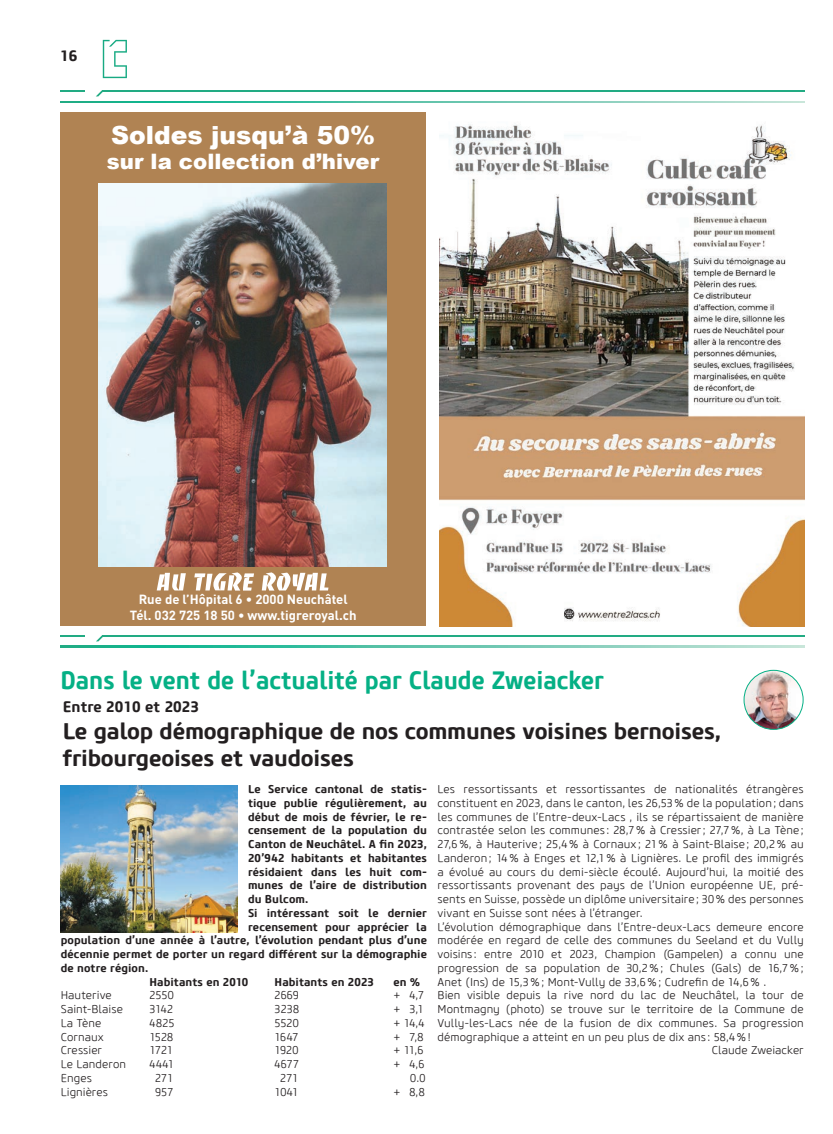
<style>
.page{position:relative;width:833px;height:1134px;background:#fff}
.page>*{position:absolute;margin:0;border:0;box-sizing:border-box;transform-origin:0 0}
.t1{font:700 25px "Core Sans M65";color:#05b085;scale:.93 1}
.t2{font:900 25px "Arial";color:#fff}
.t3{font:700 22.5px/27px "Core Sans M65";letter-spacing:-.01em;color:#231f20}
.t4{font:900 21.25px "Arial";color:#fff}
.t5{font:700 15px "Core Sans M65";color:#231f20}
.t6{font:700 13.12px/15.8px "DIN Pro";color:#fff;text-align:center}
.t7{font:300 11.25px "Core Sans M35";letter-spacing:.005em;color:#231f20}
.t8{font:700 11.25px "Core Sans M65";letter-spacing:.005em;color:#231f20}
</style>
<div class="page">
<svg style="left:103px;top:40px;width:24px;height:38px"></svg>
<svg style="left:60px;top:646px;width:744px;height:2px"></svg>
<hr style="left:102px;top:635px;width:702px;height:2px;background:#22ab83">
<hr style="left:60px;top:635px;width:25px;height:2px;background:#22ab83">
<svg style="left:96px;top:635px;width:7px;height:6px"></svg>
<img style="left:744px;top:670px;width:59px;height:59px;border-radius:30px">
<div style="left:743px;top:670px;width:60px;height:60px;border:1px solid #05b085;border-radius:50%"></div>
<img style="left:60px;top:785px;width:177px;height:148px">
<div style="left:61px;top:177px;width:364px;height:393px;background:#b08353"></div>
<img style="left:99px;top:183px;width:288px;height:384px">
<div style="left:61px;top:112px;width:364px;height:71px;background:#b08353"></div>
<div style="left:61px;top:567px;width:364px;height:59px;background:#b08353"></div>
<svg style="left:194px;top:572px;width:60px;height:19px"></svg>
<svg style="left:262px;top:572px;width:66px;height:19px"></svg>
<svg style="left:156px;top:572px;width:30px;height:18px"></svg>
<svg style="left:60px;top:101px;width:744px;height:2px"></svg>
<hr style="left:102px;top:90px;width:702px;height:2px;background:#22ab83">
<hr style="left:60px;top:90px;width:25px;height:2px;background:#22ab83">
<svg style="left:96px;top:90px;width:7px;height:6px"></svg>
<img style="left:439px;top:124px;width:365px;height:502px">
<h3 class="t5" style="left:60px;top:46px;width:19px">16</h3>
<h1 class="t2" style="left:111px;top:117px;width:265px">Soldes jusqu’à 50%</h1>
<h3 class="t4" style="left:107px;top:146px;width:274px">sur la collection d’hiver</h3>
<p class="t6" style="left:130px;top:590px;width:228px">Rue de l’Hôpital 6 • 2000 Neuchâtel<br>Tél. 032 725 18 50 • www.tigreroyal.ch</p>
<h1 class="t1" style="left:60px;top:664px;width:586px">Dans le vent de l’actualité par Claude Zweiacker</h1>
<h3 class="t5" style="left:63px;top:698px;width:138px">Entre 2010 et 2023</h3>
<h2 class="t3" style="left:63px;top:718px;width:660px">Le galop démographique de nos communes voisines bernoises, fribourgeoises et vaudoises</h2>
<p class="t8" style="left:248px;top:782px;width:180px">Le Service cantonal de statis-</p>
<p class="t8" style="left:248px;top:796px;width:180px">tique publie régulièrement, au</p>
<p class="t8" style="left:248px;top:809px;width:180px">début de mois de février, le re-</p>
<p class="t8" style="left:248px;top:823px;width:180px">censement de la population du</p>
<p class="t8" style="left:248px;top:837px;width:180px">Canton de Neuchâtel. A fin 2023,</p>
<p class="t8" style="left:248px;top:851px;width:180px">20’942 habitants et habitantes</p>
<p class="t8" style="left:248px;top:864px;width:180px">résidaient dans les huit com-</p>
<p class="t8" style="left:248px;top:878px;width:180px">munes de l’aire de distribution</p>
<p class="t8" style="left:248px;top:892px;width:62px">du Bulcom.</p>
<p class="t8" style="left:248px;top:906px;width:180px">Si intéressant soit le dernier</p>
<p class="t8" style="left:248px;top:919px;width:180px">recensement pour apprécier la</p>
<p class="t8" style="left:61px;top:933px;width:368px">population d’une année à l’autre, l’évolution pendant plus d’une</p>
<p class="t8" style="left:61px;top:947px;width:368px">décennie permet de porter un regard différent sur la démographie</p>
<p class="t8" style="left:61px;top:961px;width:89px">de notre région.</p>
<p class="t8" style="left:150px;top:974px;width:100px">Habitants en 2010</p>
<p class="t8" style="left:275px;top:974px;width:101px">Habitants en 2023</p>
<p class="t8" style="left:393px;top:974px;width:28px">en %</p>
<p class="t7" style="left:61px;top:988px;width:52px">Hauterive</p>
<p class="t7" style="left:150px;top:988px;width:26px">2550</p>
<p class="t7" style="left:275px;top:988px;width:26px">2669</p>
<p class="t7" style="left:393px;top:988px;width:32px">+ 4,7</p>
<p class="t7" style="left:61px;top:1002px;width:64px">Saint-Blaise</p>
<p class="t7" style="left:150px;top:1002px;width:25px">3142</p>
<p class="t7" style="left:275px;top:1002px;width:26px">3238</p>
<p class="t7" style="left:393px;top:1002px;width:31px">+ 3,1</p>
<p class="t7" style="left:61px;top:1016px;width:42px">La Tène</p>
<p class="t7" style="left:150px;top:1016px;width:26px">4825</p>
<p class="t7" style="left:275px;top:1016px;width:26px">5520</p>
<p class="t7" style="left:393px;top:1016px;width:33px">+ 14,4</p>
<p class="t7" style="left:61px;top:1030px;width:45px">Cornaux</p>
<p class="t7" style="left:150px;top:1030px;width:25px">1528</p>
<p class="t7" style="left:275px;top:1030px;width:25px">1647</p>
<p class="t7" style="left:393px;top:1030px;width:32px">+ 7,8</p>
<p class="t7" style="left:61px;top:1043px;width:43px">Cressier</p>
<p class="t7" style="left:150px;top:1043px;width:25px">1721</p>
<p class="t7" style="left:275px;top:1043px;width:25px">1920</p>
<p class="t7" style="left:393px;top:1043px;width:31px">+ 11,6</p>
<p class="t7" style="left:61px;top:1057px;width:67px">Le Landeron</p>
<p class="t7" style="left:150px;top:1057px;width:26px">4441</p>
<p class="t7" style="left:275px;top:1057px;width:26px">4677</p>
<p class="t7" style="left:393px;top:1057px;width:33px">+ 4,6</p>
<p class="t7" style="left:61px;top:1071px;width:33px">Enges</p>
<p class="t7" style="left:155px;top:1071px;width:19px">271</p>
<p class="t7" style="left:280px;top:1071px;width:19px">271</p>
<p class="t7" style="left:410px;top:1071px;width:17px">0.0</p>
<p class="t7" style="left:61px;top:1085px;width:49px">Lignières</p>
<p class="t7" style="left:155px;top:1085px;width:20px">957</p>
<p class="t7" style="left:275px;top:1085px;width:25px">1041</p>
<p class="t7" style="left:393px;top:1085px;width:33px">+ 8,8</p>
<p class="t7" style="left:437px;top:782px;width:368px">Les ressortissants et ressortissantes de nationalités étrangères</p>
<p class="t7" style="left:437px;top:796px;width:368px">constituent en 2023, dans le canton, les 26,53% de la population; dans</p>
<p class="t7" style="left:437px;top:810px;width:368px">les communes de l’Entre-deux-Lacs , ils se répartissaient de manière</p>
<p class="t7" style="left:437px;top:823px;width:368px">contrastée selon les communes : 28,7% à Cressier; 27,7%, à La Tène;</p>
<p class="t7" style="left:437px;top:837px;width:368px">27,6%, à Hauterive; 25,4% à Cornaux; 21% à Saint-Blaise; 20,2% au</p>
<p class="t7" style="left:437px;top:851px;width:368px">Landeron ; 14 % à Enges et 12,1 % à Lignières. Le profil des immigrés</p>
<p class="t7" style="left:437px;top:865px;width:368px">a évolué au cours du demi-siècle écoulé. Aujourd’hui, la moitié des</p>
<p class="t7" style="left:437px;top:878px;width:368px">ressortissants provenant des pays de l’Union européenne UE, pré-</p>
<p class="t7" style="left:437px;top:892px;width:368px">sents en Suisse, possède un diplôme universitaire; 30% des personnes</p>
<p class="t7" style="left:437px;top:906px;width:206px">vivant en Suisse sont nées à l’étranger.</p>
<p class="t7" style="left:437px;top:920px;width:368px">L’évolution démographique dans l’Entre-deux-Lacs demeure encore</p>
<p class="t7" style="left:437px;top:933px;width:368px">modérée en regard de celle des communes du Seeland et du Vully</p>
<p class="t7" style="left:437px;top:947px;width:368px">voisins : entre 2010 et 2023, Champion (Gampelen) a connu une</p>
<p class="t7" style="left:437px;top:961px;width:368px">progression de sa population de 30,2%; Chules (Gals) de 16,7%;</p>
<p class="t7" style="left:437px;top:975px;width:330px">Anet (Ins) de 15,3 % ; Mont-Vully de 33,6 % ; Cudrefin de 14,6 % .</p>
<p class="t7" style="left:437px;top:988px;width:368px">Bien visible depuis la rive nord du lac de Neuchâtel, la tour de</p>
<p class="t7" style="left:437px;top:1002px;width:368px">Montmagny (photo) se trouve sur le territoire de la Commune de</p>
<p class="t7" style="left:437px;top:1016px;width:368px">Vully-les-Lacs née de la fusion de dix communes. Sa progression</p>
<p class="t7" style="left:437px;top:1030px;width:315px">démographique a atteint en un peu plus de dix ans : 58,4%!</p>
<p class="t7" style="left:711px;top:1043px;width:94px">Claude Zweiacker</p>
</div>
